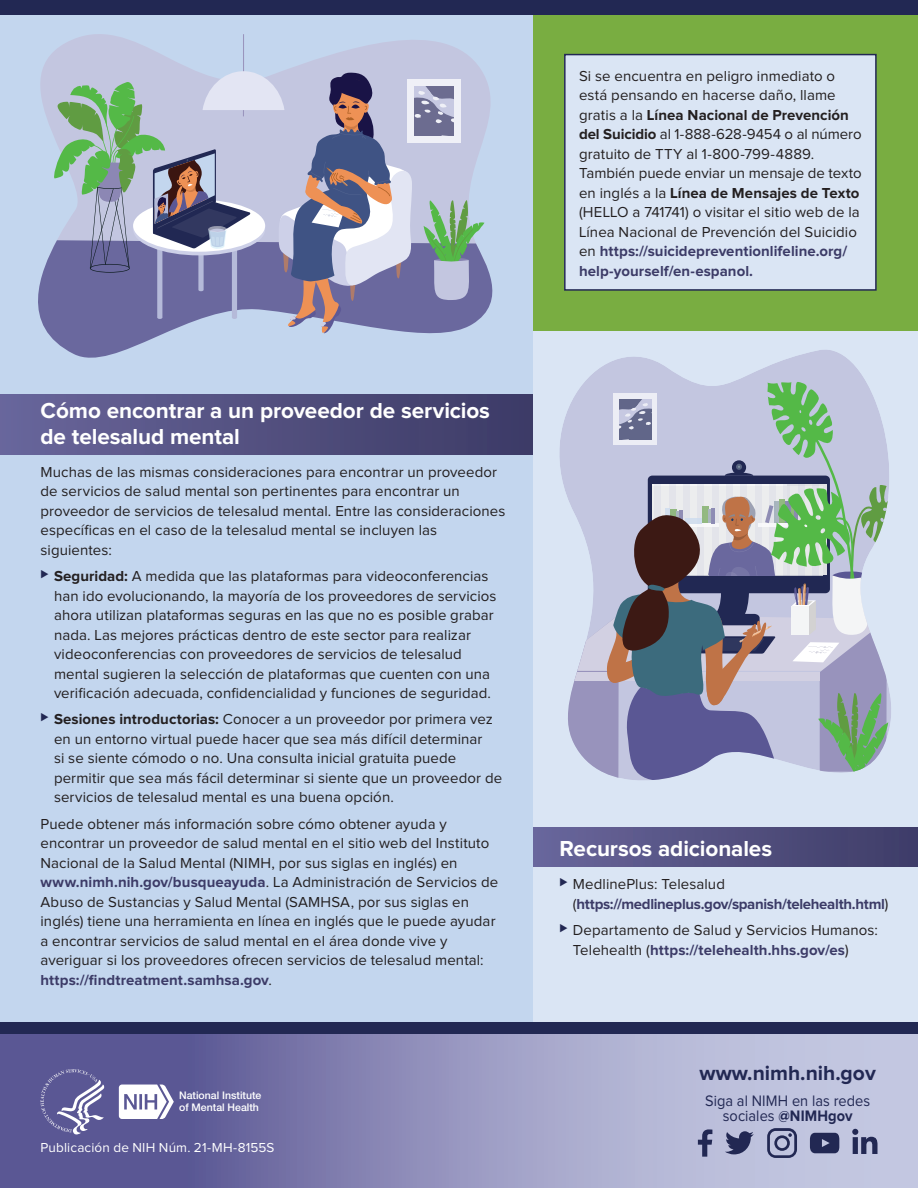
<style>
.page{position:relative;width:918px;height:1188px;background:#fff}
.page>*{position:absolute;margin:0;border:0;box-sizing:border-box;transform-origin:0 0}
.t1{font:700 22.5px/25.5px "Proxima Nova";letter-spacing:-.005em;color:#fff}
.t2{font:700 21px "Proxima Nova";color:#222853}
.t3{font:15.75px/15.8px "Proxima Nova";letter-spacing:.005em;color:#222853;text-align:center;scale:.92 1}
.t4{font:15px/19.5px "Proxima Nova";letter-spacing:.005em;color:#231f20}
.t5{font:700 15px/19.5px "Proxima Nova";letter-spacing:-.02em;color:#3c3b67}
.t6{font:13.5px "Proxima Nova";letter-spacing:.01em;color:#fff}
.t7{font:500 10.5px/12.6px "Helvetica Neue LT Std";color:#fff}
.s1{font-weight:700}
.s2{font-weight:700;color:#3c3b67}
.s3{font-weight:400;color:#231f20}
.s4{font-family:"Calibri";font-weight:400;color:#231f20}
.s5{font-family:"Calibri"}
</style>
<div class="page">
<svg style="left:0;top:1034px;width:918px;height:154px;background:#9292bc"></svg>
<div style="left:523px;top:310px;width:395px;height:717px;background:#dae5f4"></div>
<div style="left:526px;top:827px;width:392px;height:39px;background:linear-gradient(to right,#6c699e,#3d3b66)"></div>
<div style="left:523px;top:14px;width:395px;height:316px;background:#79ad41"></div>
<div style="left:565px;top:55px;width:311px;height:235px;background:#dae5f4"></div>
<div style="left:564px;top:54px;width:313px;height:237px;border:2px solid #222853"></div>
<div style="left:0;top:0;width:532px;height:1028px;background:#c3d6ee"></div>
<div style="left:0;top:394px;width:532px;height:61px;background:linear-gradient(to right,#69669b,#3c3a65)"></div>
<div style="left:0;top:0;width:918px;height:14px;background:#222853"></div>
<svg style="left:40px;top:54px;width:450px;height:170px"></svg>
<svg style="left:38px;top:250px;width:455px;height:108px"></svg>
<svg style="left:52px;top:34px;width:432px;height:300px"></svg>
<svg style="left:40px;top:1069px;width:64px;height:66px;background:#7573a5"></svg>
<svg style="left:119px;top:1085px;width:55px;height:34px"></svg>
<div style="left:0;top:1022px;width:918px;height:12px;background:#222853"></div>
<svg style="left:725px;top:1131px;width:29px;height:24px"></svg>
<svg style="left:810px;top:1133px;width:29px;height:20px"></svg>
<svg style="left:767px;top:1128px;width:30px;height:30px"></svg>
<svg style="left:698px;top:1129px;width:14px;height:28px"></svg>
<svg style="left:852px;top:1129px;width:26px;height:25px"></svg>
<svg style="left:527px;top:323px;width:388px;height:476px"></svg>
<svg style="left:546px;top:381px;width:369px;height:407px"></svg>
<h2 class="t1" style="left:40px;top:399px;width:451px">Cómo encontrar a un proveedor de servicios de telesalud mental</h2>
<p class="t4" style="left:40px;top:463px;width:466px">Muchas de las mismas consideraciones para encontrar un proveedor de servicios de salud mental son pertinentes para encontrar un proveedor de servicios de telesalud mental. Entre las consideraciones específicas en el caso de la telesalud mental se incluyen las siguientes:</p>
<p class="t4" style="left:54px;top:567px;width:444px;text-indent:-14px"><sup>⊲</sup> <span class="s1">Seguridad:</span> A medida que las plataformas para videoconferencias han ido evolucionando, la mayoría de los proveedores de servicios ahora utilizan plataformas seguras en las que no es posible grabar nada. Las mejores prácticas dentro de este sector para realizar videoconferencias con proveedores de servicios de telesalud mental sugieren la selección de plataformas que cuenten con una verificación adecuada, confidencialidad y funciones de seguridad.</p>
<p class="t4" style="left:54px;top:710px;width:450px;text-indent:-14px"><sup>⊲</sup> <span class="s1">Sesiones introductorias:</span> Conocer a un proveedor por primera vez en un entorno virtual puede hacer que sea más difícil determinar<br>si se siente cómodo o no. Una consulta inicial gratuita puede permitir que sea más fácil determinar si siente que un proveedor de servicios de telesalud mental es una buena opción.</p>
<p class="t4" style="left:40px;top:815px;width:459px">Puede obtener más información sobre cómo obtener ayuda y encontrar un proveedor de salud mental en el sitio web del Instituto Nacional de la Salud Mental (NIMH, por sus siglas en inglés) en <span class="s2">www.nimh.nih.gov/busqueayuda</span>. La Administración de Servicios de Abuso de Sustancias y Salud Mental (SAMHSA, por sus siglas en inglés) tiene una herramienta en línea en inglés que le puede ayudar a encontrar servicios de salud mental en el área donde vive y averiguar si los proveedores ofrecen servicios de telesalud mental: <span class="s2">https://findtreatment.samhsa.gov</span>.</p>
<p class="t7" style="left:179px;top:1089px;width:84px">National Institute of Mental Health</p>
<p class="t6" style="left:40px;top:1141px;width:235px">Publicación de NIH Núm. 21-MH-8155S</p>
<p class="t4" style="left:579px;top:67px;width:284px">Si se encuentra en peligro inmediato o está pensando en hacerse daño, llame gratis a la <span class="s1">Línea Nacional de Prevención del Suicidio</span> al 1-888-628-9454 o al número gratuito de TTY al 1-800-799-4889.<br>También puede enviar un mensaje de texto en inglés a la <span class="s1">Línea de Mensajes de Texto </span>(HELLO a 741741) o visitar el sitio web de la Línea Nacional de Prevención del Suicidio en <span class="s2">https://suicidepreventionlifeline.org/ help-yourself/en-espanol.</span></p>
<h2 class="t1" style="left:559px;top:837px;width:214px">Recursos adicionales</h2>
<p class="t5" style="left:573px;top:875px;width:317px;text-indent:-14px"><sup>⊲</sup> <span class="s3">MedlinePlus: Telesalud (</span>https://medlineplus.gov/spanish/telehealth.html<span class="s4">)</span></p>
<p class="t4" style="left:573px;top:921px;width:306px;text-indent:-14px"><sup>⊲</sup> Departamento de Salud y Servicios Humanos:<br>Telehealth (<span class="s2">https://telehealth.hhs.gov/es</span><span class="s5">)</span></p>
<p class="t2" style="left:700px;top:1063px;width:178px">www.nimh.nih.gov</p>
<p class="t3" style="left:705px;top:1093px;width:181px">Siga al NIMH en las redes sociales <span class="s1">@NIMHgov</span></p>
</div>
